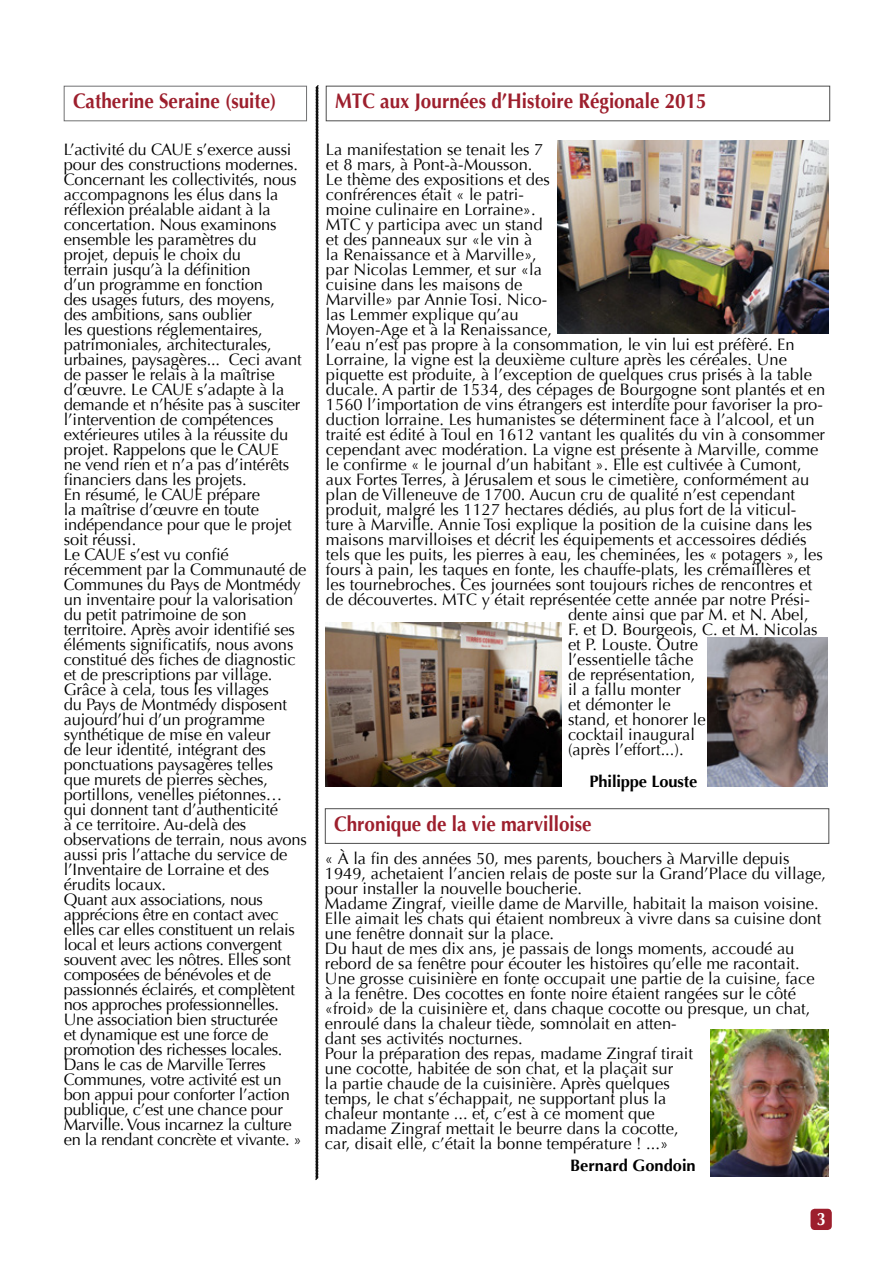
<style>
.page{position:relative;width:893px;height:1263px;background:#fff}
.page>*{position:absolute;margin:0;border:0;box-sizing:border-box;transform-origin:0 0}
.t1{font:700 21px "Optima";color:#9d1f2d;scale:.9 1}
.t2{font:700 18px "Optima";color:#fff;scale:.9 1}
.t3{font:16.5px/15px "Optima";color:#000}
.t4{font:16.5px/15px "Optima";letter-spacing:-.02em;color:#000}
.t5{font:700 16.5px "Optima";letter-spacing:-.005em;color:#000}
</style>
<div class="page">
<svg style="left:315px;top:85px;width:4px;height:1095px;background:#626262"></svg>
<div style="left:326px;top:86px;width:504px;height:35px;border:1px solid #4d4d4d"></div>
<div style="left:810px;top:1209px;width:22px;height:21px;background:#9d1f2d;border-radius:4px"></div>
<div style="left:64px;top:86px;width:243px;height:35px;border:1px solid #707172"></div>
<img style="left:557px;top:141px;width:272px;height:193px">
<img style="left:708px;top:638px;width:119px;height:149px">
<div style="left:325px;top:808px;width:504px;height:36px;border:1px solid #4d4d4d"></div>
<img style="left:326px;top:622px;width:235px;height:164px">
<img style="left:711px;top:1030px;width:118px;height:147px">
<p class="t1" style="left:73px;top:89px;width:228px">Catherine Seraine (suite)</p>
<p class="t3" style="left:64px;top:142px;width:239px">L’activité du CAUE s’exerce aussi pour des constructions modernes.<br>Concernant les collectivités, nous accompagnons les élus dans la réflexion préalable aidant à la concertation. Nous examinons ensemble les paramètres du projet, depuis le choix du<br>terrain jusqu’à la définition<br>d’un programme en fonction<br>des usages futurs, des moyens, des ambitions, sans oublier<br>les questions réglementaires, patrimoniales, architecturales, urbaines, paysagères... Ceci avant de passer le relais à la maîtrise d’œuvre. Le CAUE s’adapte à la demande et n’hésite pas à susciter l’intervention de compétences extérieures utiles à la réussite du projet. Rappelons que le CAUE<br>ne vend rien et n’a pas d’intérêts financiers dans les projets.<br>En résumé, le CAUE prépare<br>la maîtrise d’œuvre en toute indépendance pour que le projet soit réussi.</p>
<p class="t3" style="left:64px;top:547px;width:245px">Le CAUE s’est vu confié récemment par la Communauté de<br>Communes du Pays de Montmédy un inventaire pour la valorisation du petit patrimoine de son territoire. Après avoir identifié ses éléments significatifs, nous avons constitué des fiches de diagnostic et de prescriptions par village.<br>Grâce à cela, tous les villages<br>du Pays de Montmédy disposent aujourd’hui d’un programme synthétique de mise en valeur<br>de leur identité, intégrant des ponctuations paysagères telles<br>que murets de pierres sèches, portillons, venelles piétonnes… qui donnent tant d’authenticité<br>à ce territoire. Au-delà des observations de terrain, nous avons aussi pris l’attache du service de l’Inventaire de Lorraine et des érudits locaux.</p>
<p class="t4" style="left:64px;top:892px;width:233px">Quant aux associations, nous apprécions être en contact avec elles car elles constituent un relais local et leurs actions convergent souvent avec les nôtres. Elles sont composées de bénévoles et de passionnés éclairés, et complètent nos approches professionnelles.<br>Une association bien structurée<br>et dynamique est une force de promotion des richesses locales.</p>
<p class="t4" style="left:64px;top:1057px;width:204px">Dans le cas de Marville Terres</p>
<p class="t4" style="left:64px;top:1072px;width:240px">Communes, votre activité est un bon appui pour conforter l’action publique, c’est une chance pour Marville. Vous incarnez la culture en la rendant concrète et vivante. »</p>
<p class="t1" style="left:335px;top:89px;width:414px">MTC aux Journées d’Histoire Régionale 2015</p>
<p class="t3" style="left:326px;top:142px;width:219px">La manifestation se tenait les 7</p>
<p class="t3" style="left:326px;top:157px;width:208px">et 8 mars, à Pont-à-Mousson.</p>
<p class="t3" style="left:326px;top:172px;width:225px">Le thème des expositions et des</p>
<p class="t3" style="left:326px;top:187px;width:200px">confrérences était « le patri-</p>
<p class="t3" style="left:326px;top:202px;width:211px">moine culinaire en Lorraine».</p>
<p class="t3" style="left:326px;top:217px;width:218px">MTC y participa avec un stand</p>
<p class="t3" style="left:326px;top:232px;width:208px">et des panneaux sur «le vin à</p>
<p class="t3" style="left:326px;top:247px;width:212px">la Renaissance et à Marville»,</p>
<p class="t3" style="left:326px;top:262px;width:218px">par Nicolas Lemmer, et sur «la</p>
<p class="t3" style="left:326px;top:277px;width:198px">cuisine dans les maisons de</p>
<p class="t3" style="left:326px;top:292px;width:223px">Marville» par Annie Tosi. Nico-</p>
<p class="t3" style="left:326px;top:307px;width:194px">las Lemmer explique qu’au</p>
<p class="t3" style="left:326px;top:322px;width:227px">Moyen-Age et à la Renaissance,</p>
<p class="t3" style="left:326px;top:337px;width:470px">l’eau n’est pas propre à la consommation, le vin lui est préfèré. En</p>
<p class="t3" style="left:326px;top:352px;width:463px">Lorraine, la vigne est la deuxième culture après les céréales. Une</p>
<p class="t3" style="left:326px;top:367px;width:488px">piquette est produite, à l’exception de quelques crus prisés à la table</p>
<p class="t3" style="left:326px;top:382px;width:501px">ducale. A partir de 1534, des cépages de Bourgogne sont plantés et en</p>
<p class="t3" style="left:326px;top:397px;width:498px">1560 l’importation de vins étrangers est interdite pour favoriser la pro-</p>
<p class="t3" style="left:326px;top:412px;width:490px">duction lorraine. Les humanistes se déterminent face à l’alcool, et un</p>
<p class="t3" style="left:326px;top:427px;width:501px">traité est édité à Toul en 1612 vantant les qualités du vin à consommer</p>
<p class="t3" style="left:326px;top:442px;width:494px">cependant avec modération. La vigne est présente à Marville, comme</p>
<p class="t3" style="left:326px;top:457px;width:477px">le confirme « le journal d’un habitant ». Elle est cultivée à Cumont,</p>
<p class="t3" style="left:326px;top:472px;width:485px">aux Fortes Terres, à Jérusalem et sous le cimetière, conformément au</p>
<p class="t3" style="left:326px;top:487px;width:471px">plan de Villeneuve de 1700. Aucun cru de qualité n’est cependant</p>
<p class="t3" style="left:326px;top:502px;width:472px">produit, malgré les 1127 hectares dédiés, au plus fort de la viticul-</p>
<p class="t3" style="left:326px;top:517px;width:488px">ture à Marville. Annie Tosi explique la position de la cuisine dans les</p>
<p class="t3" style="left:326px;top:532px;width:482px">maisons marvilloises et décrit les équipements et accessoires dédiés</p>
<p class="t3" style="left:326px;top:547px;width:498px">tels que les puits, les pierres à eau, les cheminées, les « potagers », les</p>
<p class="t3" style="left:326px;top:562px;width:486px">fours à pain, les taques en fonte, les chauffe-plats, les crémaillères et</p>
<p class="t3" style="left:326px;top:577px;width:488px">les tournebroches. Ces journées sont toujours riches de rencontres et</p>
<p class="t3" style="left:326px;top:592px;width:485px">de découvertes. MTC y était représentée cette année par notre Prési-</p>
<p class="t3" style="left:568px;top:607px;width:242px">dente ainsi que par M. et N. Abel,</p>
<p class="t3" style="left:568px;top:622px;width:251px">F. et D. Bourgeois, C. et M. Nicolas</p>
<p class="t3" style="left:568px;top:637px;width:131px">et P. Louste. Outre</p>
<p class="t3" style="left:568px;top:652px;width:127px">l’essentielle tâche</p>
<p class="t3" style="left:568px;top:667px;width:129px">de représentation,</p>
<p class="t3" style="left:568px;top:682px;width:114px">il a fallu monter</p>
<p class="t3" style="left:568px;top:697px;width:104px">et démonter le</p>
<p class="t3" style="left:568px;top:712px;width:139px">stand, et honorer le</p>
<p class="t3" style="left:568px;top:727px;width:128px">cocktail inaugural</p>
<p class="t3" style="left:568px;top:742px;width:117px">(après l’effort...).</p>
<p class="t5" style="left:590px;top:772px;width:109px">Philippe Louste</p>
<p class="t1" style="left:334px;top:811px;width:287px">Chronique de la vie marvilloise</p>
<p class="t3" style="left:325px;top:851px;width:503px">« À la fin des années 50, mes parents, bouchers à Marville depuis<br>1949, achetaient l’ancien relais de poste sur la Grand’Place du village, pour installer la nouvelle boucherie.</p>
<p class="t3" style="left:325px;top:896px;width:498px">Madame Zingraf, vieille dame de Marville, habitait la maison voisine.<br>Elle aimait les chats qui étaient nombreux à vivre dans sa cuisine dont une fenêtre donnait sur la place.</p>
<p class="t3" style="left:325px;top:941px;width:476px">Du haut de mes dix ans, je passais de longs moments, accoudé au rebord de sa fenêtre pour écouter les histoires qu’elle me racontait.</p>
<p class="t3" style="left:325px;top:971px;width:491px">Une grosse cuisinière en fonte occupait une partie de la cuisine, face à la fenêtre. Des cocottes en fonte noire étaient rangées sur le côté «froid» de la cuisinière et, dans chaque cocotte ou presque, un chat, enroulé dans la chaleur tiède, somnolait en atten-<br>dant ses activités nocturnes.</p>
<p class="t3" style="left:325px;top:1046px;width:370px">Pour la préparation des repas, madame Zingraf tirait une cocotte, habitée de son chat, et la plaçait sur<br>la partie chaude de la cuisinière. Après quelques temps, le chat s’échappait, ne supportant plus la chaleur montante ... et, c’est à ce moment que madame Zingraf mettait le beurre dans la cocotte, car, disait elle, c’était la bonne température ! ...»</p>
<p class="t5" style="left:570px;top:1156px;width:127px">Bernard Gondoin</p>
<p class="t2" style="left:817px;top:1209px;width:12px">3</p>
</div>
